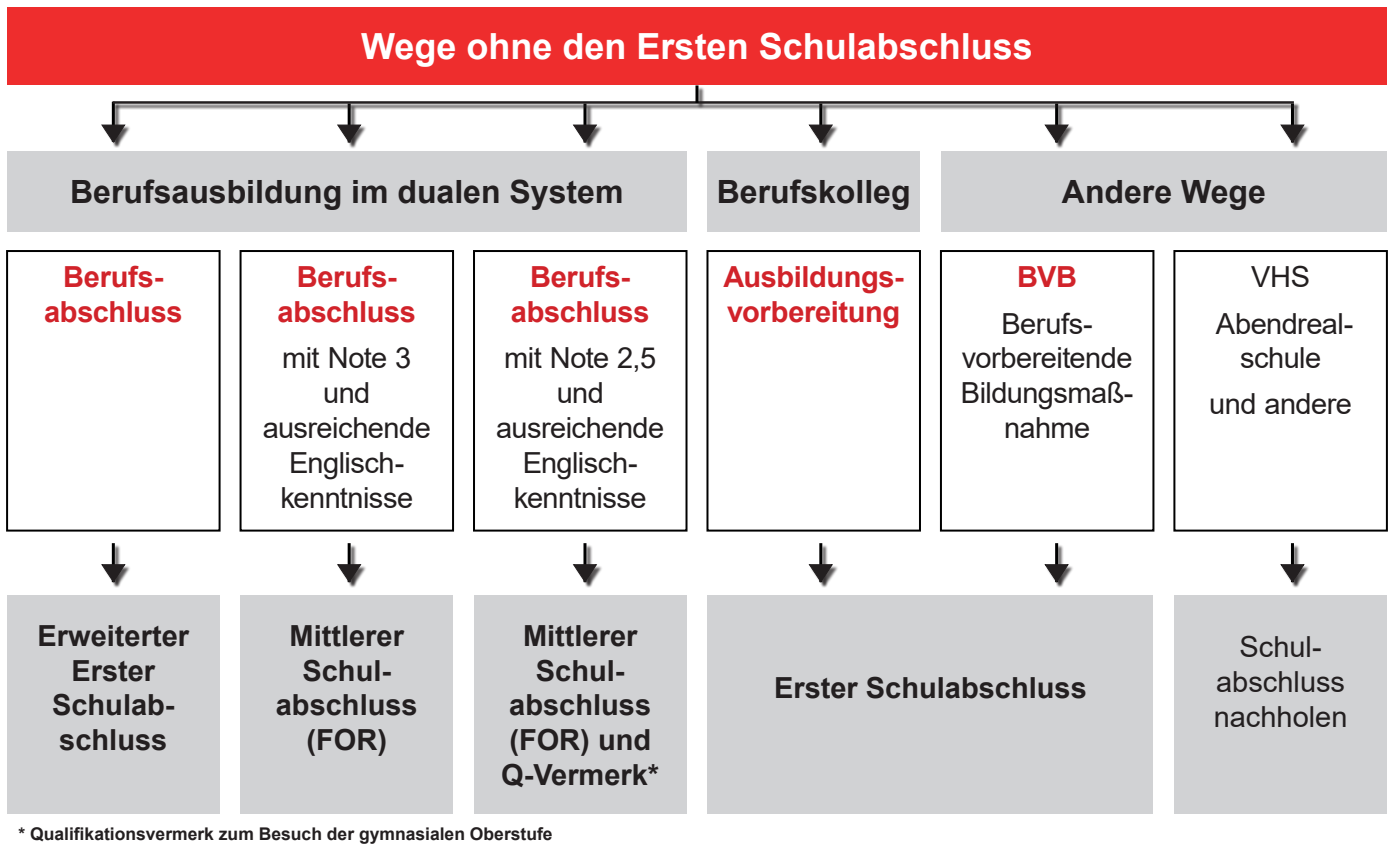
<style>
.page{position:relative;width:1394px;height:858px;background:#fff}
.page>*{position:absolute;margin:0;border:0;box-sizing:border-box;transform-origin:0 0}
.t1{font:700 36px "Arial";color:#fff}
.t2{font:700 32px "Arial";color:#231f20}
.Text-box1{font:29px/34.8px "Arial";letter-spacing:-.02em;color:#231f20;text-align:center}
.Text-box1-2{font:700 29px/34.8px "Arial";color:#231f20;text-align:center}
.Text-box1-3{font:700 29px/34.8px "Arial";letter-spacing:-.01em;color:#d1232a;text-align:center}
.Text-box1-4{font:29px/34.8px "Arial";color:#231f20;text-align:center}
.t3{font:700 17.5px "Arial";color:#231f20}
</style>
<div class="page">
<div style="left:7px;top:7px;width:1379px;height:77px;background:#ee2d2d"></div>
<div style="left:6px;top:250px;width:214px;height:281px;border:2px solid #000"></div>
<div style="left:239px;top:250px;width:215px;height:281px;border:2px solid #000"></div>
<div style="left:473px;top:250px;width:214px;height:281px;border:2px solid #000"></div>
<div style="left:706px;top:250px;width:214px;height:281px;border:2px solid #000"></div>
<div style="left:1173px;top:250px;width:214px;height:281px;border:2px solid #000"></div>
<div style="left:939px;top:250px;width:215px;height:281px;border:2px solid #000"></div>
<div style="left:7px;top:151px;width:679px;height:80px;background:#d1d2d4"></div>
<div style="left:707px;top:151px;width:212px;height:80px;background:#d1d2d4"></div>
<div style="left:940px;top:151px;width:446px;height:80px;background:#d1d2d4"></div>
<div style="left:7px;top:595px;width:212px;height:219px;background:#d1d2d4"></div>
<div style="left:240px;top:595px;width:213px;height:219px;background:#d1d2d4"></div>
<div style="left:474px;top:595px;width:212px;height:219px;background:#d1d2d4"></div>
<div style="left:707px;top:595px;width:446px;height:219px;background:#d1d2d4"></div>
<div style="left:1174px;top:595px;width:212px;height:219px;background:#d1d2d4"></div>
<div style="left:113px;top:544px;width:8px;height:44px;background:#231f20;opacity:.75"></div>
<hr style="left:112px;top:543px;width:3px;height:39px;background:#000">
<div style="left:103px;top:565px;width:28px;height:23px;background:#231f20;opacity:.75"></div>
<svg style="left:101px;top:564px;width:25px;height:18px"></svg>
<div style="left:348px;top:544px;width:9px;height:44px;background:#231f20;opacity:.75"></div>
<hr style="left:347px;top:543px;width:3px;height:39px;background:#000">
<div style="left:338px;top:565px;width:29px;height:23px;background:#231f20;opacity:.75"></div>
<svg style="left:337px;top:564px;width:24px;height:18px"></svg>
<div style="left:584px;top:544px;width:8px;height:44px;background:#231f20;opacity:.75"></div>
<hr style="left:583px;top:543px;width:3px;height:39px;background:#000">
<div style="left:574px;top:565px;width:28px;height:23px;background:#231f20;opacity:.75"></div>
<svg style="left:572px;top:564px;width:25px;height:18px"></svg>
<div style="left:820px;top:544px;width:8px;height:44px;background:#231f20;opacity:.75"></div>
<hr style="left:819px;top:543px;width:3px;height:39px;background:#000">
<div style="left:810px;top:565px;width:28px;height:23px;background:#231f20;opacity:.75"></div>
<svg style="left:808px;top:564px;width:25px;height:18px"></svg>
<div style="left:1055px;top:544px;width:9px;height:44px;background:#231f20;opacity:.75"></div>
<hr style="left:1055px;top:543px;width:3px;height:39px;background:#000">
<div style="left:1046px;top:565px;width:28px;height:23px;background:#231f20;opacity:.75"></div>
<svg style="left:1044px;top:564px;width:24px;height:18px"></svg>
<div style="left:1291px;top:544px;width:8px;height:44px;background:#231f20;opacity:.75"></div>
<hr style="left:1290px;top:543px;width:3px;height:39px;background:#000">
<div style="left:1281px;top:565px;width:28px;height:23px;background:#231f20;opacity:.75"></div>
<svg style="left:1280px;top:564px;width:24px;height:18px"></svg>
<div style="left:113px;top:102px;width:8px;height:46px;background:#231f20;opacity:.75"></div>
<hr style="left:112px;top:102px;width:3px;height:40px;background:#000">
<div style="left:103px;top:125px;width:28px;height:23px;background:#231f20;opacity:.75"></div>
<svg style="left:101px;top:124px;width:25px;height:19px"></svg>
<div style="left:348px;top:104px;width:9px;height:45px;background:#231f20;opacity:.75"></div>
<hr style="left:347px;top:103px;width:3px;height:39px;background:#000">
<div style="left:338px;top:125px;width:29px;height:23px;background:#231f20;opacity:.75"></div>
<svg style="left:337px;top:124px;width:24px;height:19px"></svg>
<div style="left:584px;top:104px;width:8px;height:45px;background:#231f20;opacity:.75"></div>
<hr style="left:583px;top:103px;width:3px;height:39px;background:#000">
<div style="left:574px;top:125px;width:28px;height:23px;background:#231f20;opacity:.75"></div>
<svg style="left:572px;top:124px;width:25px;height:19px"></svg>
<div style="left:820px;top:104px;width:8px;height:45px;background:#231f20;opacity:.75"></div>
<hr style="left:819px;top:103px;width:3px;height:39px;background:#000">
<div style="left:810px;top:125px;width:28px;height:23px;background:#231f20;opacity:.75"></div>
<svg style="left:808px;top:124px;width:25px;height:19px"></svg>
<div style="left:1055px;top:104px;width:9px;height:45px;background:#231f20;opacity:.75"></div>
<hr style="left:1055px;top:103px;width:3px;height:39px;background:#000">
<div style="left:1046px;top:125px;width:28px;height:23px;background:#231f20;opacity:.75"></div>
<svg style="left:1044px;top:124px;width:24px;height:19px"></svg>
<div style="left:1291px;top:104px;width:8px;height:45px;background:#231f20;opacity:.75"></div>
<hr style="left:1290px;top:103px;width:3px;height:39px;background:#000">
<div style="left:1281px;top:125px;width:28px;height:23px;background:#231f20;opacity:.75"></div>
<svg style="left:1280px;top:124px;width:24px;height:19px"></svg>
<div style="left:113px;top:102px;width:1186px;height:8px;background:#231f20;opacity:.75"></div>
<hr style="left:113px;top:101px;width:1180px;height:3px;background:#231f20">
<div style="left:696px;top:86px;width:8px;height:23px;background:#231f20;opacity:.75"></div>
<hr style="left:695px;top:85px;width:3px;height:18px;background:#000">
<p class="t1" style="left:361px;top:21px;width:673px">Wege ohne den Ersten Schulabschluss</p>
<p class="t2" style="left:70px;top:169px;width:555px">Berufsausbildung im dualen System</p>
<p class="t2" style="left:716px;top:169px;width:195px">Berufskolleg</p>
<p class="t2" style="left:1061px;top:169px;width:205px">Andere Wege</p>
<p class="Text-box1-3" style="left:44px;top:260px;width:140px">Berufs&shy;abschluss</p>
<p class="Text-box1-3" style="left:277px;top:260px;width:140px">Berufs&shy;abschluss</p>
<p class="Text-box1" style="left:282px;top:340px;width:131px">mit Note 3</p>
<p class="Text-box1" style="left:323px;top:375px;width:49px">und</p>
<p class="Text-box1" style="left:263px;top:410px;width:169px">ausreichende<br>Englisch&shy;kenntnisse</p>
<p class="Text-box1-3" style="left:511px;top:260px;width:140px">Berufs&shy;abschluss</p>
<p class="Text-box1" style="left:504px;top:340px;width:153px">mit Note 2,5</p>
<p class="Text-box1" style="left:556px;top:375px;width:49px">und</p>
<p class="Text-box1" style="left:496px;top:410px;width:169px">ausreichende<br>Englisch&shy;kenntnisse</p>
<p class="Text-box1-2" style="left:38px;top:618px;width:153px">Erweiterter<br>Erster<br>Schulab&shy;schluss</p>
<p class="Text-box1-2" style="left:276px;top:618px;width:143px">Mittlerer<br>Schul&shy;abschluss (FOR)</p>
<p class="Text-box1-2" style="left:501px;top:618px;width:159px">Mittlerer<br>Schul&shy;abschluss (FOR) und<br>Q-Vermerk*</p>
<p class="t3" style="left:18px;top:821px;width:535px">* Qualifikationsvermerk zum Besuch der gymnasialen Oberstufe</p>
<p class="Text-box1-3" style="left:723px;top:260px;width:182px;text-align:left">Ausbildungs&shy;vorbereitung</p>
<p class="Text-box1" style="left:1251px;top:259px;width:60px">VHS</p>
<p class="Text-box1-3" style="left:1017px;top:260px;width:61px">BVB</p>
<p class="Text-box1" style="left:960px;top:306px;width:174px">Berufs&shy;vorbereitende<br>Bildungsmaß&shy;nahme</p>
<p class="Text-box1" style="left:1215px;top:306px;width:139px">Abendreal&shy;schule</p>
<p class="Text-box1" style="left:1209px;top:386px;width:144px">und andere</p>
<p class="Text-box1-2" style="left:774px;top:670px;width:314px">Erster Schulabschluss</p>
<p class="Text-box1-4" style="left:1213px;top:629px;width:135px">Schul&shy;abschluss nachholen</p>
</div>
